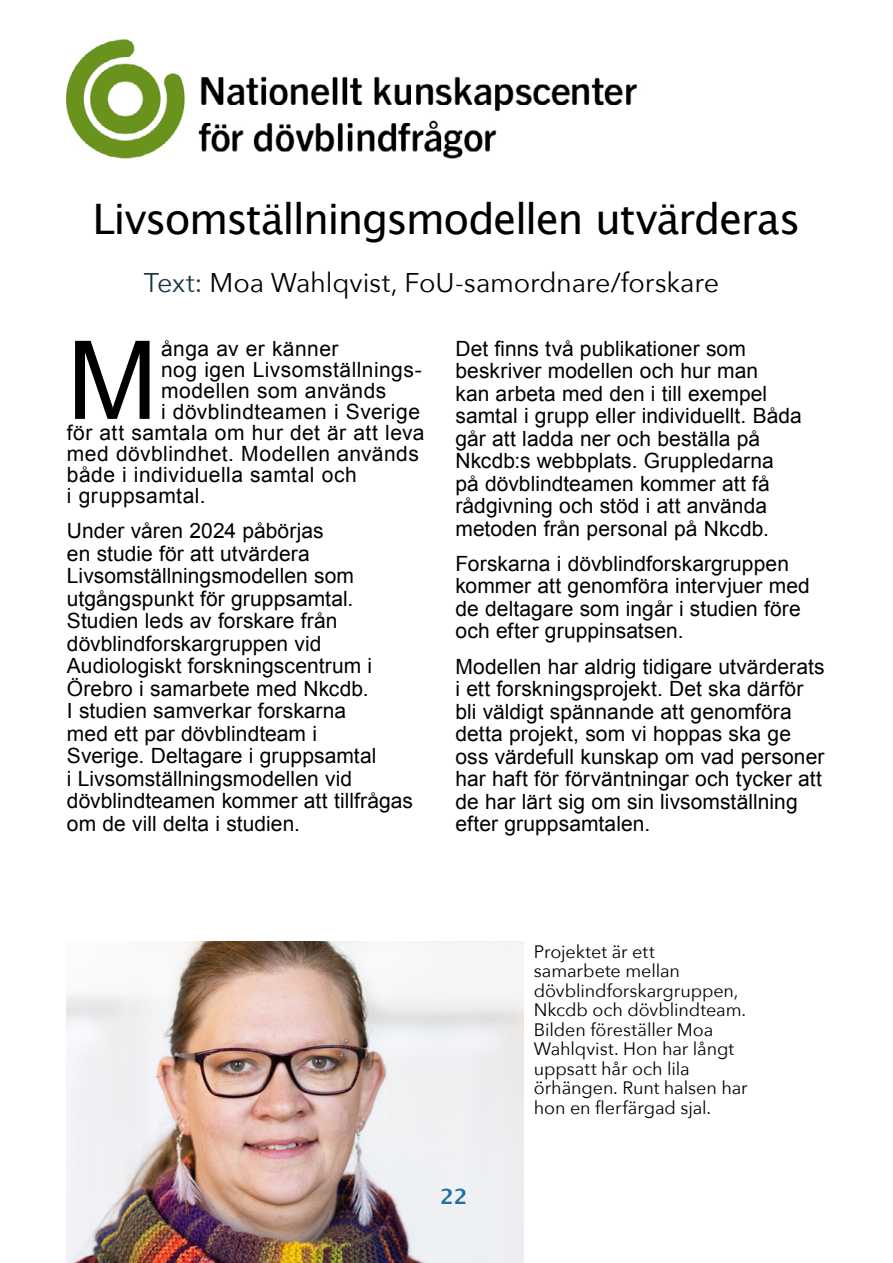
<style>
.page{position:relative;width:893px;height:1263px;background:#fff}
.page>*{position:absolute;margin:0;border:0;box-sizing:border-box;transform-origin:0 0}
.Bröd__1st_Letter_Drop_Cap{font:109.05px "Arial";color:#000}
.Headline_-_20pt_Bold{font:42px "Lucida Grande";letter-spacing:-.035em;color:#000}
.Headline_-_20pt_Bold-2{font:27px "Avenir Next";letter-spacing:-.01em;color:#000}
.Body_Text__Arial_-_14pt{font:21px/22.5px "Arial";letter-spacing:.005em;color:#000}
.Bröd__1st_Letter_Drop_Cap-2{font:21px "Arial";letter-spacing:.025em;color:#000}
.t1{font:700 21px "Lucida Grande";color:#216f9f}
.Body_Text__Justify_-_10pt{font:18px/19.5px "Avenir Next";letter-spacing:-.005em;color:#000}
.s1{color:#1a3643}
</style>
<div class="page">
<img style="left:67px;top:39px;width:571px;height:120px">
<img style="left:67px;top:941px;width:456px;height:322px">
<p class="Headline_-_20pt_Bold" style="left:92px;top:195px;width:709px">Livsomställningsmodellen utvärderas</p>
<p class="Headline_-_20pt_Bold-2" style="left:144px;top:260px;width:577px"><span class="s1">Text:</span> Moa Wahlqvist, FoU-samordnare/forskare</p>
<p class="Bröd__1st_Letter_Drop_Cap" style="left:67px;top:309px;width:92px">M</p>
<p class="Bröd__1st_Letter_Drop_Cap-2" style="left:161px;top:335px;width:179px">ånga av er känner</p>
<p class="Bröd__1st_Letter_Drop_Cap-2" style="left:161px;top:356px;width:262px">nog igen Livsomställnings-</p>
<p class="Bröd__1st_Letter_Drop_Cap-2" style="left:161px;top:377px;width:227px">modellen som används</p>
<p class="Bröd__1st_Letter_Drop_Cap-2" style="left:161px;top:398px;width:261px">i dövblindteamen i Sverige</p>
<p class="Bröd__1st_Letter_Drop_Cap-2" style="left:67px;top:419px;width:359px">för att samtala om hur det är att leva</p>
<p class="Bröd__1st_Letter_Drop_Cap-2" style="left:67px;top:440px;width:353px">med dövblindhet. Modellen används</p>
<p class="Bröd__1st_Letter_Drop_Cap-2" style="left:67px;top:461px;width:291px">både i individuella samtal och</p>
<p class="Bröd__1st_Letter_Drop_Cap-2" style="left:67px;top:482px;width:140px">i gruppsamtal.</p>
<p class="Body_Text__Arial_-_14pt" style="left:67px;top:520px;width:348px">Under våren 2024 påbörjas<br>en studie för att utvärdera<br>Livsomställningsmodellen som utgångspunkt för gruppsamtal.<br>Studien leds av forskare från dövblindforskargruppen vid<br>Audiologiskt forskningscentrum i<br>Örebro i samarbete med Nkcdb.<br>I studien samverkar forskarna<br>med ett par dövblindteam i<br>Sverige. Deltagare i gruppsamtal<br>i Livsomställningsmodellen vid dövblindteamen kommer att tillfrågas om de vill delta i studien.</p>
<p class="Body_Text__Arial_-_14pt" style="left:455px;top:337px;width:348px">Det finns två publikationer som beskriver modellen och hur man<br>kan arbeta med den i till exempel samtal i grupp eller individuellt. Båda går att ladda ner och beställa på Nkcdb:s webbplats. Gruppledarna på dövblindteamen kommer att få rådgivning och stöd i att använda metoden från personal på Nkcdb.</p>
<p class="Body_Text__Arial_-_14pt" style="left:455px;top:553px;width:356px">Forskarna i dövblindforskargruppen kommer att genomföra intervjuer med de deltagare som ingår i studien före och efter gruppinsatsen.</p>
<p class="Body_Text__Arial_-_14pt" style="left:455px;top:655px;width:371px">Modellen har aldrig tidigare utvärderats i ett forskningsprojekt. Det ska därför bli väldigt spännande att genomföra detta projekt, som vi hoppas ska ge oss värdefull kunskap om vad personer har haft för förväntningar och tycker att de har lärt sig om sin livsomställning efter gruppsamtalen.</p>
<p class="t1" style="left:440px;top:1180px;width:29px">22</p>
<p class="Body_Text__Justify_-_10pt" style="left:534px;top:941px;width:215px">Projektet är ett<br>samarbete mellan dövblindforskargruppen,<br>Nkcdb och dövblindteam.<br>Bilden föreställer Moa<br>Wahlqvist. Hon har långt uppsatt hår och lila örhängen. Runt halsen har hon en flerfärgad sjal.</p>
</div>
